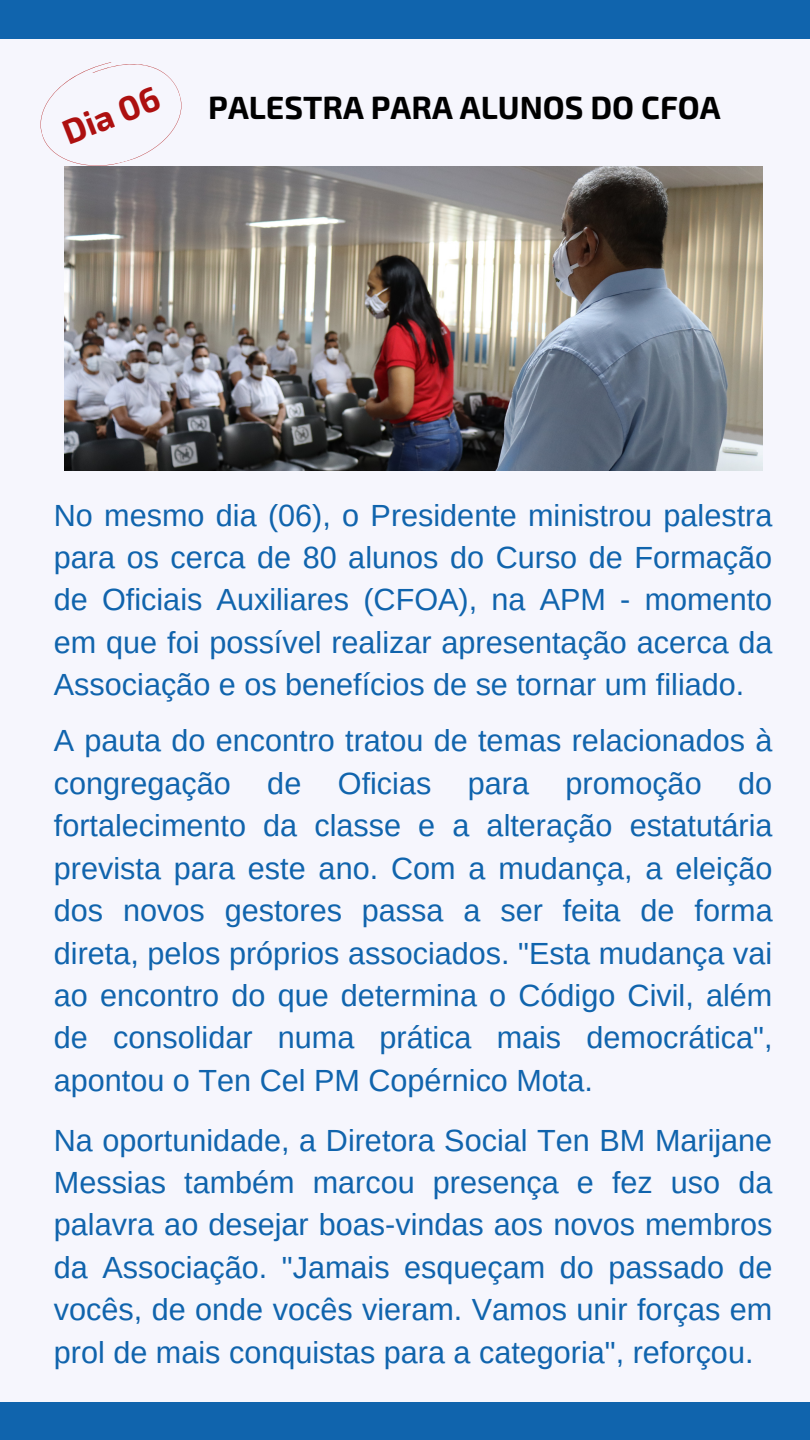
<style>
.page{position:relative;width:810px;height:1440px;background:#1064ad}
.page>*{position:absolute;margin:0;border:0;box-sizing:border-box;transform-origin:0 0}
.t1{font:700 34.3px "Exo 2";color:#ad1010}
.t2{font:700 32.1px "Exo 2";color:#000}
.t3{font:30.6px/42.5px "Arimo";color:#1064ad;text-align:justify}
</style>
<div class="page">
<div style="left:0;top:39px;width:810px;height:1363px;background:#f6f6fd"></div>
<svg style="left:40px;top:62px;width:142px;height:104px"></svg>
<img style="left:64px;top:166px;width:699px;height:305px">
<p class="t1" style="left:56px;top:112px;width:103px;rotate:-21deg">Dia 06</p>
<p class="t2" style="left:208px;top:87px;width:514px">PALESTRA PARA ALUNOS DO CFOA</p>
<p class="t3" style="left:54px;top:494px;width:720px">No mesmo dia (06), o Presidente ministrou palestra para os cerca de 80 alunos do Curso de Formação de Oficiais Auxiliares (CFOA), na APM - momento em que foi possível realizar apresentação acerca da Associação e os benefícios de se tornar um filiado.</p>
<p class="t3" style="left:54px;top:719px;width:720px">A pauta do encontro tratou de temas relacionados à congregação de Oficias para promoção do fortalecimento da classe e a alteração estatutária prevista para este ano. Com a mudança, a eleição dos novos gestores passa a ser feita de forma direta, pelos próprios associados. "Esta mudança vai ao encontro do que determina o Código Civil, além de consolidar numa prática mais democrática", apontou o Ten Cel PM Copérnico Mota.</p>
<p class="t3" style="left:54px;top:1119px;width:720px">Na oportunidade, a Diretora Social Ten BM Marijane Messias também marcou presença e fez uso da palavra ao desejar boas-vindas aos novos membros da Associação. "Jamais esqueçam do passado de vocês, de onde vocês vieram. Vamos unir forças em prol de mais conquistas para a categoria", reforçou.</p>
</div>
